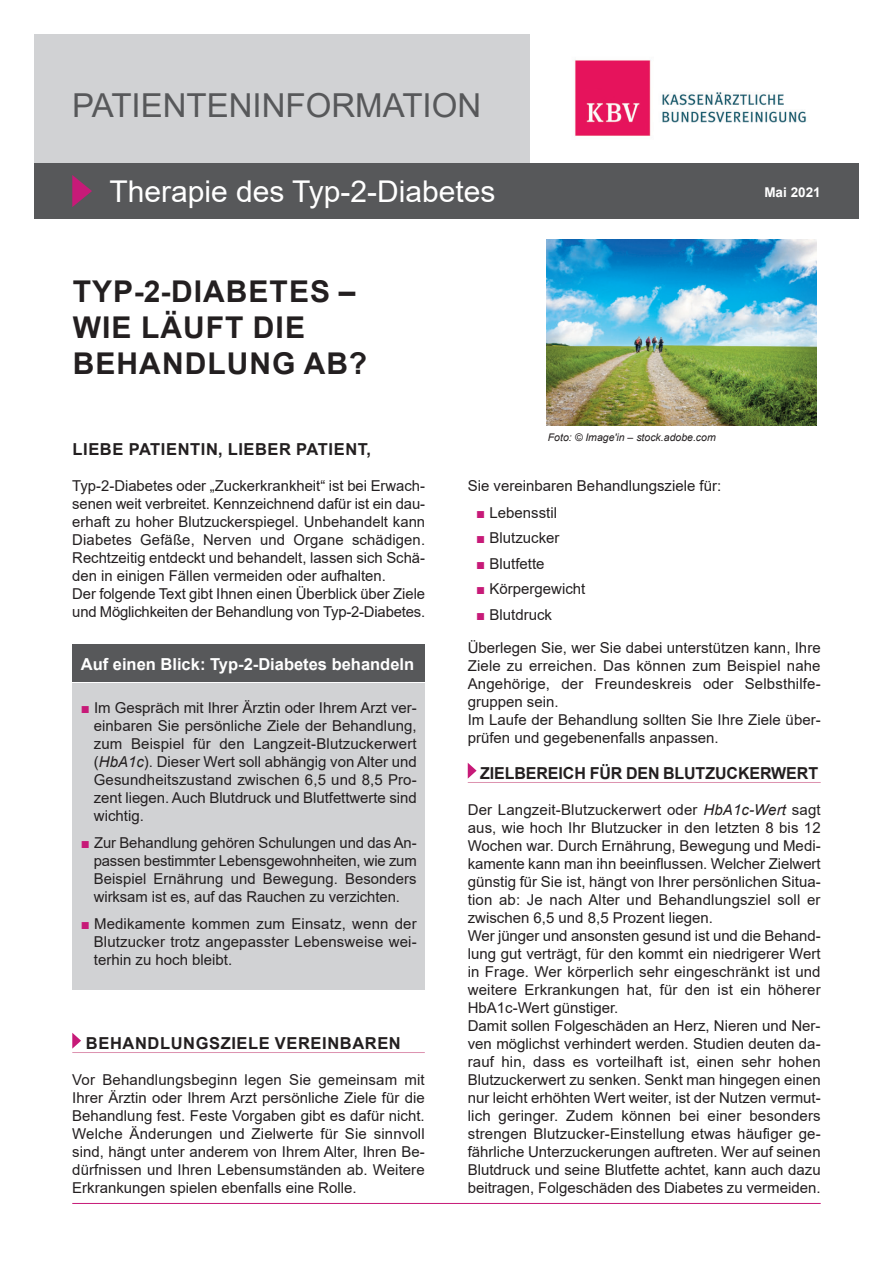
<style>
.page{position:relative;width:893px;height:1263px;background:#fff}
.page>*{position:absolute;margin:0;border:0;box-sizing:border-box;transform-origin:0 0}
.t1{font:33px "Arial";color:#57585a}
.t2{font:700 30px/36px "Arial";letter-spacing:.035em;color:#231f20}
.t3{font:30px "Arial";color:#fff}
.t4{font:700 16.5px "Arial";letter-spacing:.035em;color:#231f20}
.t5{font:700 16.5px "Arial";color:#fff}
.t6{font:700 16.5px "Arial";letter-spacing:-.005em;color:#231f20}
.t7{font:15px/18px "Arial";color:#231f20}
.t8{font:700 13.5px "Arial";color:#fff}
.t9{font:italic 10.5px "Arial";color:#231f20}
.s1{color:#c71a78}
.s2{font-style:italic}
</style>
<div class="page">
<img style="left:546px;top:240px;width:271px;height:185px">
<div style="left:34px;top:34px;width:495px;height:134px;background:#d1d2d4"></div>
<div style="left:34px;top:164px;width:825px;height:55px;background:#57585a"></div>
<hr style="left:468px;top:782px;width:353px;height:1px;background:#dd93b0">
<svg style="left:468px;top:763px;width:9px;height:16px"></svg>
<hr style="left:72px;top:1203px;width:749px;height:1px;background:#c71a78">
<svg style="left:72px;top:175px;width:20px;height:32px"></svg>
<img style="left:574px;top:59px;width:233px;height:77px">
<div style="left:72px;top:644px;width:353px;height:38px;background:#57585a"></div>
<div style="left:72px;top:683px;width:353px;height:306px;background:#d1d2d4"></div>
<hr style="left:72px;top:1052px;width:353px;height:1px;background:#dd93b0">
<svg style="left:72px;top:1033px;width:9px;height:16px"></svg>
<h1 class="t1" style="left:72px;top:87px;width:410px">PATIENTENINFORMATION</h1>
<h2 class="t3" style="left:109px;top:175px;width:388px">Therapie des Typ-2-Diabetes</h2>
<p class="t8" style="left:764px;top:185px;width:58px">Mai 2021</p>
<h2 class="t2" style="left:73px;top:273px;width:296px">TYP-2-DIABETES –<br>WIE LÄUFT DIE<br>BEHANDLUNG AB?</h2>
<p class="t4" style="left:73px;top:440px;width:300px">LIEBE PATIENTIN, LIEBER PATIENT,</p>
<p class="t7" style="left:72px;top:476px;width:354px">Typ-2-Diabetes oder „Zuckerkrankheit“ ist bei Erwach&shy;senen weit verbreitet. Kennzeichnend dafür ist ein dau&shy;erhaft zu hoher Blutzuckerspiegel. Unbehandelt kann Diabetes Gefäße, Nerven und Organe schädigen.<br>Rechtzeitig entdeckt und behandelt, lassen sich Schä&shy;den in einigen Fällen vermeiden oder aufhalten.<br>Der folgende Text gibt Ihnen einen Überblick über Ziele und Möglichkeiten der Behandlung von Typ-2-Diabetes.</p>
<p class="t5" style="left:81px;top:655px;width:335px">Auf einen Blick: Typ-2-Diabetes behandeln</p>
<p class="t7" style="left:94px;top:698px;width:324px;text-align:justify;text-indent:-13px"><span class="s1">■</span> Im Gespräch mit Ihrer Ärztin oder Ihrem Arzt ver&shy;einbaren Sie persönliche Ziele der Behandlung, zum Beispiel für den Langzeit-Blutzuckerwert (<span class="s2">HbA1c</span>). Dieser Wert soll abhängig von Alter und Gesundheitszustand zwischen 6,5 und 8,5 Pro&shy;zent liegen. Auch Blutdruck und Blutfettwerte sind wichtig.</p>
<p class="t7" style="left:94px;top:833px;width:324px;text-align:justify;text-indent:-13px"><span class="s1">■</span> Zur Behandlung gehören Schulungen und das An&shy;passen bestimmter Lebensgewohnheiten, wie zum Beispiel Ernährung und Bewegung. Besonders wirksam ist es, auf das Rauchen zu verzichten.</p>
<p class="t7" style="left:94px;top:914px;width:324px;text-align:justify;text-indent:-13px"><span class="s1">■</span> Medikamente kommen zum Einsatz, wenn der Blutzucker trotz angepasster Lebensweise wei&shy;terhin zu hoch bleibt.</p>
<p class="t4" style="left:86px;top:1034px;width:316px">BEHANDLUNGSZIELE VEREINBAREN</p>
<p class="t7" style="left:72px;top:1070px;width:354px;text-align:justify">Vor Behandlungsbeginn legen Sie gemeinsam mit Ihrer Ärztin oder Ihrem Arzt persönliche Ziele für die Behandlung fest. Feste Vorgaben gibt es dafür nicht.<br>Welche Änderungen und Zielwerte für Sie sinnvoll sind, hängt unter anderem von Ihrem Alter, Ihren Be&shy;dürfnissen und Ihren Lebensumständen ab. Weitere Erkrankungen spielen ebenfalls eine Rolle.</p>
<p class="t9" style="left:548px;top:431px;width:169px">Foto: © Image'in – stock.adobe.com</p>
<p class="t7" style="left:468px;top:476px;width:255px">Sie vereinbaren Behandlungsziele für:</p>
<p class="t7" style="left:476px;top:503px;width:82px"><span class="s1">■</span> Lebensstil</p>
<p class="t7" style="left:476px;top:529px;width:85px"><span class="s1">■</span> Blutzucker</p>
<p class="t7" style="left:476px;top:554px;width:70px"><span class="s1">■</span> Blutfette</p>
<p class="t7" style="left:476px;top:580px;width:111px"><span class="s1">■</span> Körpergewicht</p>
<p class="t7" style="left:468px;top:598px;width:354px;line-height:33px;text-indent:9px"><span class="s1">■</span> Blutdruck<br>Überlegen Sie, wer Sie dabei unterstützen kann, Ihre</p>
<p class="t7" style="left:468px;top:656px;width:354px">Ziele zu erreichen. Das können zum Beispiel nahe Angehörige, der Freundeskreis oder Selbsthilfe&shy;gruppen sein.<br>Im Laufe der Behandlung sollten Sie Ihre Ziele über&shy;prüfen und gegebenenfalls anpassen.</p>
<p class="t6" style="left:480px;top:764px;width:340px">ZIELBEREICH FÜR DEN BLUTZUCKERWERT</p>
<p class="t7" style="left:468px;top:800px;width:354px">Der Langzeit-Blutzuckerwert oder <span class="s2">HbA1c-Wert</span> sagt aus, wie hoch Ihr Blutzucker in den letzten 8 bis 12<br>Wochen war. Durch Ernährung, Bewegung und Medi&shy;kamente kann man ihn beeinflussen. Welcher Zielwert günstig für Sie ist, hängt von Ihrer persönlichen Situa&shy;tion ab: Je nach Alter und Behandlungsziel soll er zwischen 6,5 und 8,5 Prozent liegen.<br>Wer jünger und ansonsten gesund ist und die Behand&shy;lung gut verträgt, für den kommt ein niedrigerer Wert in Frage. Wer körperlich sehr eingeschränkt ist und weitere Erkrankungen hat, für den ist ein höherer HbA1c-Wert günstiger.<br>Damit sollen Folgeschäden an Herz, Nieren und Ner&shy;ven möglichst verhindert werden. Studien deuten da&shy;rauf hin, dass es vorteilhaft ist, einen sehr hohen Blutzuckerwert zu senken. Senkt man hingegen einen nur leicht erhöhten Wert weiter, ist der Nutzen vermut&shy;lich geringer. Zudem können bei einer besonders strengen Blutzucker-Einstellung etwas häufiger ge&shy;fährliche Unterzuckerungen auftreten. Wer auf seinen Blutdruck und seine Blutfette achtet, kann auch dazu beitragen, Folgeschäden des Diabetes zu vermeiden.</p>
</div>
